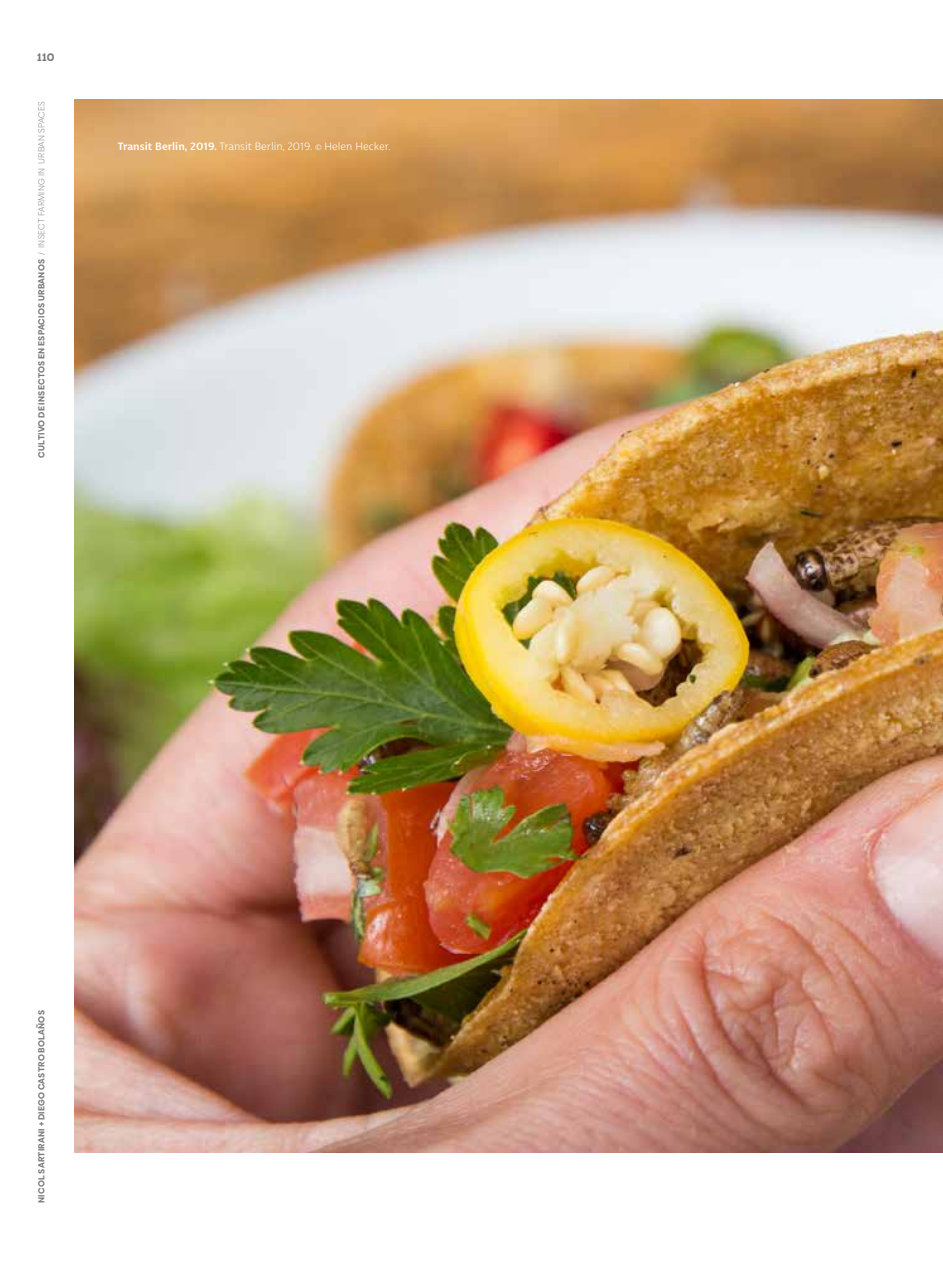
<style>
.page{position:relative;width:943px;height:1265px;background:#fff}
.page>*{position:absolute;margin:0;border:0;box-sizing:border-box;transform-origin:0 0}
.t1{font:300 10.85px "Trust Sans";color:#fff}
.t2{font:700 10.85px "Biennale";color:#797979}
.t3{font:700 8.75px "Biennale";letter-spacing:.03em;color:#797979}
.s1{font-weight:300}
.s2{font-weight:500}
</style>
<div class="page">
<img style="left:74px;top:99px;width:869px;height:1054px">
<p class="t2" style="left:37px;top:50px;width:19px">110</p>
<p class="t3" style="left:36px;top:458px;width:357px;rotate:-90deg">CULTIVO DE INSECTOS EN ESPACIOS URBANOS <span class="s1">/ INSECT FARMING IN URBAN SPACES</span></p>
<p class="t1" style="left:118px;top:139px;width:274px"><span class="s2">Transit Berlin, 2019.</span> Transit Berlin, 2019. © Helen Hecker.</p>
<p class="t3" style="left:36px;top:1203px;width:194px;rotate:-90deg">NICOL SARTIRANI + DIEGO CASTRO BOLAÑOS</p>
</div>
